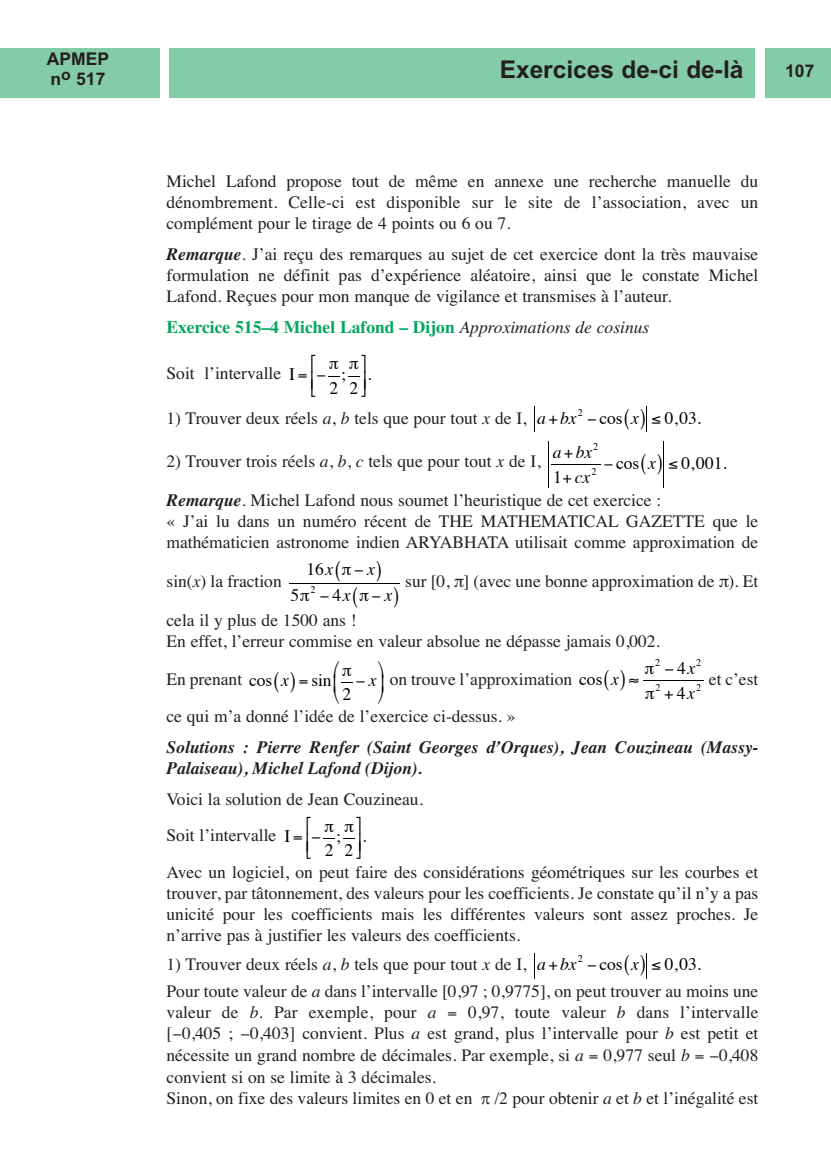
<style>
.page{position:relative;width:831px;height:1175px;background:#fff}
.page>*{position:absolute;margin:0;border:0;box-sizing:border-box;transform-origin:0 0}
.t1{font:700 24.5px "Arial";color:#231f20}
.t2{font:17.5px/21px "Times";color:#231f20}
.t3{font:italic 700 17.5px/21px "Times";color:#231f20}
.t4{font:700 17.5px "Times";color:#00a65f}
.t5{font:17.5px "Times";color:#000}
.t6{font:italic 17.5px "Times";color:#000}
.t7{font:700 17.5px/19.6px "Arial";color:#231f20}
.t8{font:10.15px "Times";color:#000}
.s1{font-weight:700;font-style:italic}
.s2{font-weight:400;font-style:italic;color:#231f20}
.s3{font-style:italic}
.s4{color:#000}
.s5{font-style:italic;color:#000}
.s6{font-style:normal}
</style>
<div class="page">
<svg style="left:534px;top:407px;width:1px;height:25px"></svg>
<hr style="left:552px;top:464px;width:49px;height:1px;background:#000">
<hr style="left:548px;top:441px;width:1px;height:47px;background:#000">
<hr style="left:663px;top:441px;width:1px;height:47px;background:#000">
<hr style="left:289px;top:583px;width:111px;height:1px;background:#000">
<hr style="left:643px;top:680px;width:61px;height:1px;background:#000">
<svg style="left:534px;top:953px;width:1px;height:25px"></svg>
<div style="left:170px;top:48px;width:585px;height:49px;background:#84cba7"></div>
<div style="left:765px;top:48px;width:66px;height:49px;background:#84cba7"></div>
<div style="left:0;top:48px;width:160px;height:49px;background:#84cba7"></div>
<svg style="left:328px;top:376px;width:12px;height:1px"></svg>
<svg style="left:348px;top:376px;width:12px;height:1px"></svg>
<svg style="left:646px;top:407px;width:1px;height:25px"></svg>
<svg style="left:341px;top:682px;width:12px;height:1px"></svg>
<svg style="left:323px;top:838px;width:12px;height:1px"></svg>
<svg style="left:343px;top:838px;width:12px;height:1px"></svg>
<svg style="left:646px;top:953px;width:1px;height:25px"></svg>
<p class="t7" style="left:47px;top:49px;width:64px">APMEP n<sup>o</sup> 517</p>
<h1 class="t1" style="left:500px;top:55px;width:245px">Exercices de-ci de-là</h1>
<p class="t7" style="left:785px;top:62px;width:31px">107</p>
<p class="t2" style="left:167px;top:170px;width:593px;text-align:justify">Michel Lafond propose tout de même en annexe une recherche manuelle du dénombrement. Celle-ci est disponible sur le site de l’association, avec un complément pour le tirage de 4 points ou 6 ou 7.</p>
<p class="t2" style="left:167px;top:243px;width:593px;text-align:justify"><span class="s1">Remarque</span>. J’ai reçu des remarques au sujet de cet exercice dont la très mauvaise formulation ne définit pas d’expérience aléatoire, ainsi que le constate Michel Lafond. Reçues pour mon manque de vigilance et transmises à l’auteur.</p>
<p class="t4" style="left:167px;top:316px;width:484px">Exercice 515–4 Michel Lafond – Dijon <span class="s2">Approximations de cosinus</span></p>
<p class="t2" style="left:167px;top:363px;width:116px">Soit l’intervalle</p>
<p class="t2" style="left:167px;top:407px;width:362px">1) Trouver deux réels <span class="s3">a</span>, <span class="s3">b</span> tels que pour tout <span class="s3">x</span> de I,</p>
<p class="t2" style="left:167px;top:450px;width:376px">2) Trouver trois réels <span class="s3">a</span>, <span class="s3">b</span>, <span class="s3">c</span> tels que pour tout <span class="s3">x</span> de I,</p>
<p class="t2" style="left:167px;top:489px;width:593px"><span class="s1">Remarque</span>. Michel Lafond nous soumet l’heuristique de cet exercice :<br>« J’ai lu dans un numéro récent de THE MATHEMATICAL GAZETTE que le mathématicien astronome indien ARYABHATA utilisait comme approximation de</p>
<p class="t2" style="left:167px;top:571px;width:117px">sin(<span class="s3">x</span>) la fraction</p>
<p class="t2" style="left:405px;top:571px;width:355px">sur [0, π] (avec une bonne approximation de π). Et</p>
<p class="t2" style="left:167px;top:609px;width:495px">cela il y plus de 1500 ans !<br>En effet, l’erreur commise en valeur absolue ne dépasse jamais 0,002.</p>
<p class="t2" style="left:167px;top:669px;width:124px">En prenant <span class="s4">cos</span> <span class="s5">x</span></p>
<p class="t2" style="left:390px;top:669px;width:231px">on trouve l’approximation <span class="s4">cos</span> <span class="s5">x</span></p>
<p class="t2" style="left:709px;top:669px;width:51px">et c’est</p>
<p class="t2" style="left:167px;top:705px;width:350px">ce qui m’a donné l’idée de l’exercice ci-dessus. »</p>
<p class="t3" style="left:167px;top:736px;width:593px">Solutions : Pierre Renfer (Saint Georges d’Orques), Jean Couzineau (Massy-<br>Palaiseau), Michel Lafond (Dijon).</p>
<p class="t2" style="left:167px;top:780px;width:593px;line-height:36.6px">Voici la solution de Jean Couzineau.<br>Soit l’intervalle<br>Avec un logiciel, on peut faire des considérations géométriques sur les courbes et</p>
<p class="t2" style="left:167px;top:882px;width:593px;text-align:justify">trouver, par tâtonnement, des valeurs pour les coefficients. Je constate qu’il n’y a pas unicité pour les coefficients mais les différentes valeurs sont assez proches. Je n’arrive pas à justifier les valeurs des coefficients.</p>
<p class="t2" style="left:167px;top:950px;width:593px;line-height:26.6px">1) Trouver deux réels <span class="s3">a</span>, <span class="s3">b</span> tels que pour tout <span class="s3">x</span> de I,<br>Pour toute valeur de <span class="s3">a</span> dans l’intervalle [0,97 ; 0,9775], on peut trouver au moins une</p>
<p class="t2" style="left:167px;top:1001px;width:271px">valeur de <span class="s3">b</span>. Par exemple, pour <span class="s3">a</span></p>
<p class="t5" style="left:289px;top:367px;width:7px">I</p>
<p class="t5" style="left:341px;top:367px;width:6px">;</p>
<p class="t5" style="left:367px;top:367px;width:6px">.</p>
<p class="t5" style="left:329px;top:381px;width:10px">2</p>
<p class="t5" style="left:349px;top:381px;width:10px">2</p>
<p class="t6" style="left:537px;top:410px;width:41px">a bx</p>
<p class="t8" style="left:578px;top:408px;width:7px">2</p>
<p class="t5" style="left:599px;top:410px;width:41px">cos <span class="s3">x</span></p>
<p class="t5" style="left:665px;top:410px;width:38px">0,03.</p>
<p class="t6" style="left:553px;top:445px;width:41px">a bx</p>
<p class="t8" style="left:593px;top:443px;width:7px">2</p>
<p class="t6" style="left:553px;top:469px;width:39px"><span class="s6">1</span> cx</p>
<p class="t5" style="left:591px;top:456px;width:66px"><sub>2</sub> cos <span class="s3">x</span></p>
<p class="t5" style="left:681px;top:456px;width:47px">0,001.</p>
<p class="t5" style="left:306px;top:562px;width:28px">16<span class="s3">x</span></p>
<p class="t6" style="left:367px;top:562px;width:9px">x</p>
<p class="t5" style="left:290px;top:588px;width:10px">5</p>
<p class="t8" style="left:310px;top:586px;width:7px">2</p>
<p class="t5" style="left:332px;top:588px;width:20px">4<span class="s3">x</span></p>
<p class="t6" style="left:384px;top:588px;width:9px">x</p>
<p class="t8" style="left:655px;top:658px;width:7px">2</p>
<p class="t5" style="left:677px;top:661px;width:20px">4<span class="s3">x</span></p>
<p class="t8" style="left:696px;top:658px;width:7px">2</p>
<p class="t8" style="left:655px;top:683px;width:7px">2</p>
<p class="t5" style="left:677px;top:685px;width:20px">4<span class="s3">x</span></p>
<p class="t8" style="left:696px;top:683px;width:7px">2</p>
<p class="t5" style="left:312px;top:673px;width:22px">sin</p>
<p class="t6" style="left:369px;top:673px;width:9px">x</p>
<p class="t5" style="left:342px;top:687px;width:10px">2</p>
<p class="t5" style="left:284px;top:829px;width:7px">I</p>
<p class="t5" style="left:336px;top:829px;width:6px">;</p>
<p class="t5" style="left:362px;top:829px;width:6px">.</p>
<p class="t5" style="left:325px;top:843px;width:10px">2</p>
<p class="t5" style="left:345px;top:843px;width:10px">2</p>
<p class="t6" style="left:537px;top:956px;width:41px">a bx</p>
<p class="t8" style="left:578px;top:954px;width:7px">2</p>
<p class="t5" style="left:599px;top:956px;width:41px">cos <span class="s3">x</span></p>
<p class="t5" style="left:665px;top:956px;width:38px">0,03.</p>
<p class="t2" style="left:167px;top:1000px;width:593px;line-height:21.9px;text-align:justify;text-indent:302px">0,97, toute valeur <span class="s3">b</span> dans l’intervalle [ 0,405 ; 0,403] convient. Plus <span class="s3">a</span> est grand, plus l’intervalle pour <span class="s3">b</span> est petit et nécessite un grand nombre de décimales. Par exemple, si <span class="s3">a</span> 0,977 seul <span class="s3">b</span></p>
<p class="t2" style="left:719px;top:1044px;width:41px">0,408</p>
<p class="t2" style="left:167px;top:1066px;width:307px">convient si on se limite à 3 décimales.<br>Sinon, on fixe des valeurs limites en 0 et en</p>
<p class="t2" style="left:494px;top:1087px;width:265px">/2 pour obtenir <span class="s3">a</span> et <span class="s3">b</span> et l’inégalité est</p>
</div>
